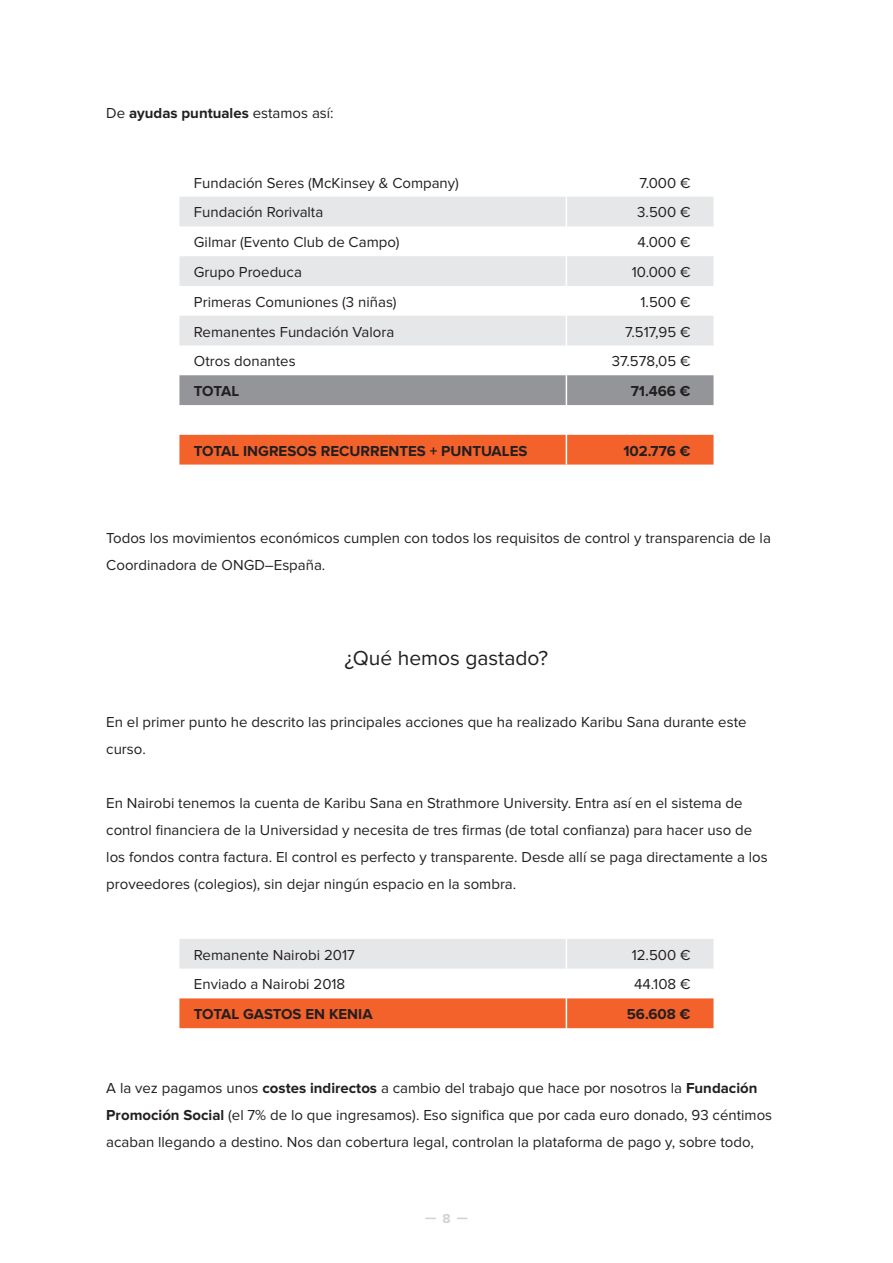
<style>
.page{position:relative;width:893px;height:1263px;background:#fff}
.page>*{position:absolute;margin:0;border:0;box-sizing:border-box;transform-origin:0 0}
.t1{font:21px "Proxima Nova";color:#231f20}
.t2{font:15px/27px "Proxima Nova";color:#231f20}
.t3{font:700 15px "Proxima Nova";color:#231f20}
.t4{font:700 13.5px "Proxima Nova";color:#d1d2d4}
.s1{font-weight:400}
.s2{font-weight:700}
</style>
<div class="page">
<svg style="left:179px;top:256px;width:534px;height:89px;fill:#e6e7e9"></svg>
<div style="left:179px;top:375px;width:534px;height:30px;background:#939598"></div>
<div style="left:179px;top:435px;width:534px;height:30px;background:#f2622a"></div>
<div style="left:179px;top:197px;width:534px;height:29px;background:#e6e7e9"></div>
<hr style="left:566px;top:256px;width:1px;height:30px;background:#fff">
<hr style="left:566px;top:286px;width:1px;height:30px;background:#fff">
<svg style="left:566px;top:316px;width:1px;height:29px"></svg>
<hr style="left:566px;top:375px;width:1px;height:30px;background:#fff">
<hr style="left:566px;top:435px;width:1px;height:30px;background:#fff">
<svg style="left:179px;top:939px;width:534px;height:89px"></svg>
<hr style="left:566px;top:998px;width:1px;height:30px;background:#fff">
<p class="t3" style="left:106px;top:105px;width:229px"><span class="s1">De</span> ayudas puntuales <span class="s1">estamos así:</span></p>
<p class="t2" style="left:194px;top:169px;width:267px">Fundación Seres (McKinsey &amp; Company)</p>
<p class="t2" style="left:639px;top:169px;width:53px">7.000 €</p>
<p class="t2" style="left:194px;top:199px;width:131px">Fundación Rorivalta</p>
<p class="t2" style="left:637px;top:199px;width:55px">3.500 €</p>
<p class="t2" style="left:194px;top:229px;width:207px">Gilmar (Evento Club de Campo)</p>
<p class="t2" style="left:637px;top:229px;width:55px">4.000 €</p>
<p class="t2" style="left:194px;top:259px;width:109px">Grupo Proeduca</p>
<p class="t2" style="left:632px;top:259px;width:60px">10.000 €</p>
<p class="t2" style="left:194px;top:288px;width:204px">Primeras Comuniones (3 niñas)</p>
<p class="t2" style="left:640px;top:288px;width:52px">1.500 €</p>
<p class="t2" style="left:194px;top:318px;width:202px">Remanentes Fundación Valora</p>
<p class="t2" style="left:625px;top:318px;width:67px">7.517,95 €</p>
<p class="t2" style="left:194px;top:348px;width:103px">Otros donantes</p>
<p class="t2" style="left:612px;top:348px;width:80px">37.578,05 €</p>
<p class="t3" style="left:194px;top:382px;width:47px">TOTAL</p>
<p class="t3" style="left:631px;top:382px;width:61px">71.466 €</p>
<p class="t3" style="left:194px;top:442px;width:335px">TOTAL INGRESOS RECURRENTES + PUNTUALES</p>
<p class="t3" style="left:623px;top:442px;width:69px">102.776 €</p>
<p class="t2" style="left:106px;top:525px;width:666px">Todos los movimientos económicos cumplen con todos los requisitos de control y transparencia de la<br>Coordinadora de ONGD–España.</p>
<h1 class="t1" style="left:345px;top:646px;width:205px">¿Qué hemos gastado?</h1>
<p class="t2" style="left:106px;top:708px;width:642px">En el primer punto he descrito las principales acciones que ha realizado Karibu Sana durante este curso.</p>
<p class="t2" style="left:106px;top:789px;width:663px">En Nairobi tenemos la cuenta de Karibu Sana en Strathmore University. Entra así en el sistema de control financiera de la Universidad y necesita de tres firmas (de total confianza) para hacer uso de los fondos contra factura. El control es perfecto y transparente. Desde allí se paga directamente a los proveedores (colegios), sin dejar ningún espacio en la sombra.</p>
<p class="t2" style="left:194px;top:941px;width:162px">Remanente Nairobi 2017</p>
<p class="t2" style="left:632px;top:941px;width:60px">12.500 €</p>
<p class="t2" style="left:194px;top:971px;width:153px">Enviado a Nairobi 2018</p>
<p class="t2" style="left:634px;top:971px;width:58px">44.108 €</p>
<p class="t3" style="left:194px;top:1005px;width:180px">TOTAL GASTOS EN KENIA</p>
<p class="t3" style="left:627px;top:1005px;width:65px">56.608 €</p>
<p class="t2" style="left:106px;top:1075px;width:667px">A la vez pagamos unos <span class="s2">costes indirectos</span> a cambio del trabajo que hace por nosotros la <span class="s2">Fundación<br>Promoción Social</span> (el 7% de lo que ingresamos). Eso significa que por cada euro donado, 93 céntimos acaban llegando a destino. Nos dan cobertura legal, controlan la plataforma de pago y, sobre todo,</p>
<p class="t4" style="left:425px;top:1210px;width:44px">— 8 —</p>
</div>
